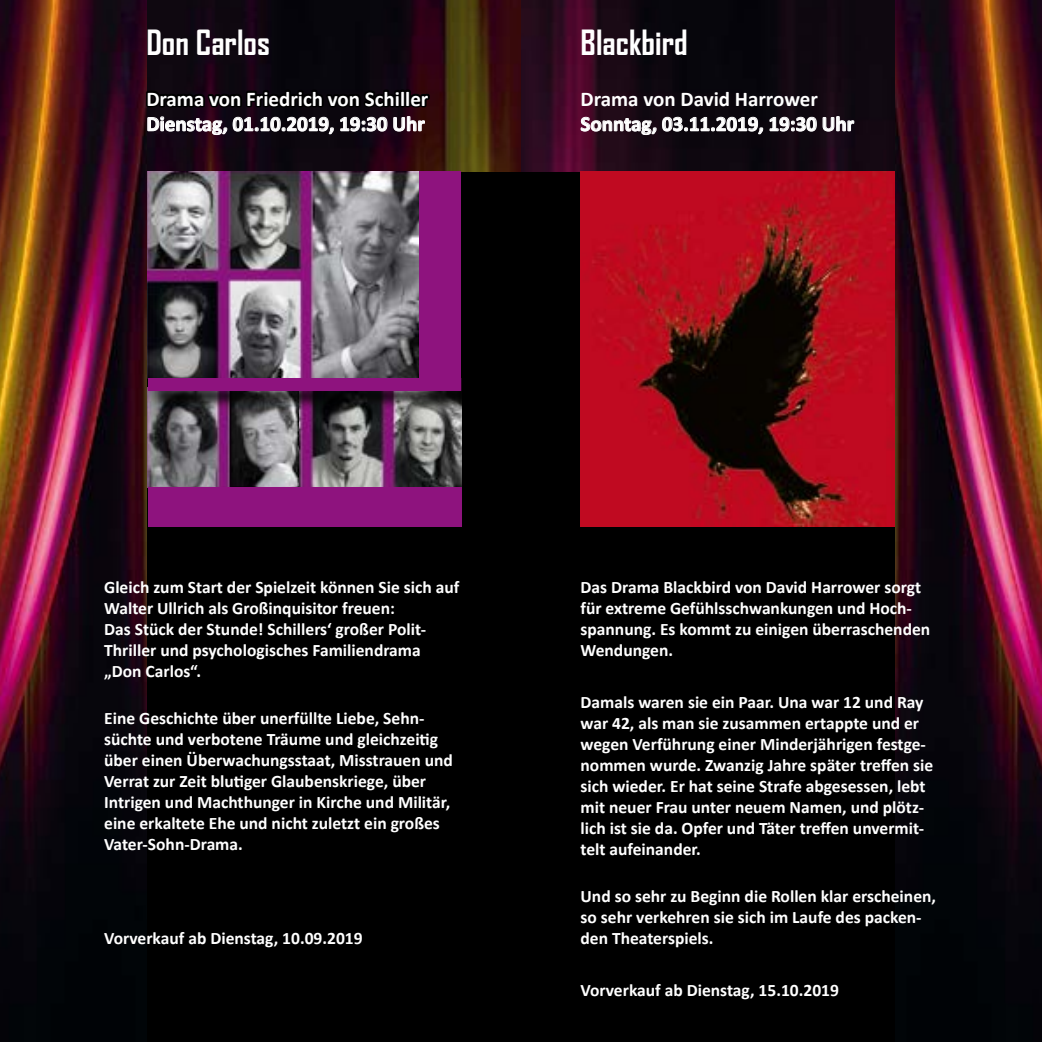
<style>
.page{position:relative;width:1042px;height:1042px;background:#fff}
.page>*{position:absolute;margin:0;border:0;box-sizing:border-box;transform-origin:0 0}
.t1{font:700 33.25px "Agency FB";color:#fff}
.t2{font:700 21px/25.2px "Calibri";color:#fff}
.t3{font:700 17.5px/21px "Calibri";color:#fff}
</style>
<div class="page">
<div style="left:0;top:151px;width:521px;height:891px;background:#000"></div>
<div style="left:521px;top:156px;width:521px;height:886px;background:#000"></div>
<img style="left:146px;top:0;width:749px;height:171px">
<img style="left:895px;top:0;width:147px;height:962px">
<img style="left:0;top:0;width:146px;height:962px">
<svg style="left:143px;top:73px;width:289px;height:37px;background:#0c030a"></svg>
<svg style="left:147px;top:116px;width:187px;height:19px;background:#4f464f"></svg>
<svg style="left:340px;top:116px;width:85px;height:16px"></svg>
<svg style="left:580px;top:116px;width:183px;height:19px;background:#51454e"></svg>
<svg style="left:769px;top:116px;width:85px;height:16px"></svg>
<img style="left:580px;top:171px;width:314px;height:356px">
<img style="left:148px;top:171px;width:271px;height:208px">
<img style="left:148px;top:391px;width:150px;height:96px">
<img style="left:299px;top:409px;width:162px;height:78px">
<div style="left:151px;top:381px;width:329px;height:28px;background:#000;opacity:.75"></div>
<div style="left:148px;top:379px;width:313px;height:12px;background:#8e137e"></div>
<div style="left:422px;top:174px;width:58px;height:236px;background:#000"></div>
<div style="left:419px;top:171px;width:42px;height:220px;background:#8e137e"></div>
<div style="left:148px;top:487px;width:313px;height:40px;background:#8e137e"></div>
<h1 class="t1" style="left:146px;top:22px;width:125px">Don Carlos</h1>
<p class="t2" style="left:146px;top:86px;width:283px">Drama von Friedrich von Schiller<br>Dienstag, 01.10.2019, 19:30 Uhr</p>
<h1 class="t1" style="left:580px;top:22px;width:109px">Blackbird</h1>
<p class="t2" style="left:580px;top:86px;width:275px">Drama von David Harrower<br>Sonntag, 03.11.2019, 19:30 Uhr</p>
<p class="t3" style="left:104px;top:576px;width:357px">Gleich zum Start der Spielzeit können Sie sich auf Walter Ullrich als Großinquisitor freuen:<br>Das Stück der Stunde! Schillers‘ großer Polit-Thriller und psychologisches Familiendrama „Don Carlos“.</p>
<p class="t3" style="left:104px;top:707px;width:350px">Eine Geschichte über unerfüllte Liebe, Sehn&shy;süchte und verbotene Träume und gleichzeitig über einen Überwachungsstaat, Misstrauen und Verrat zur Zeit blutiger Glaubenskriege, über Intrigen und Machthunger in Kirche und Militär, eine erkaltete Ehe und nicht zuletzt ein großes Vater-Sohn-Drama.</p>
<p class="t3" style="left:104px;top:927px;width:260px">Vorverkauf ab Dienstag, 10.09.2019</p>
<p class="t3" style="left:580px;top:576px;width:351px">Das Drama Blackbird von David Harrower sorgt für extreme Gefühlsschwankungen und Hoch&shy;spannung. Es kommt zu einigen überraschenden Wendungen.</p>
<p class="t3" style="left:580px;top:691px;width:354px">Damals waren sie ein Paar. Una war 12 und Ray war 42, als man sie zusammen ertappte und er wegen Verführung einer Minderjährigen festge&shy;nommen wurde. Zwanzig Jahre später treffen sie sich wieder. Er hat seine Strafe abgesessen, lebt mit neuer Frau unter neuem Namen, und plötz&shy;lich ist sie da. Opfer und Täter treffen unvermit&shy;telt aufeinander.</p>
<p class="t3" style="left:580px;top:885px;width:357px">Und so sehr zu Beginn die Rollen klar erscheinen, so sehr verkehren sie sich im Laufe des packen&shy;den Theaterspiels.</p>
<p class="t3" style="left:580px;top:979px;width:260px">Vorverkauf ab Dienstag, 15.10.2019</p>
</div>
